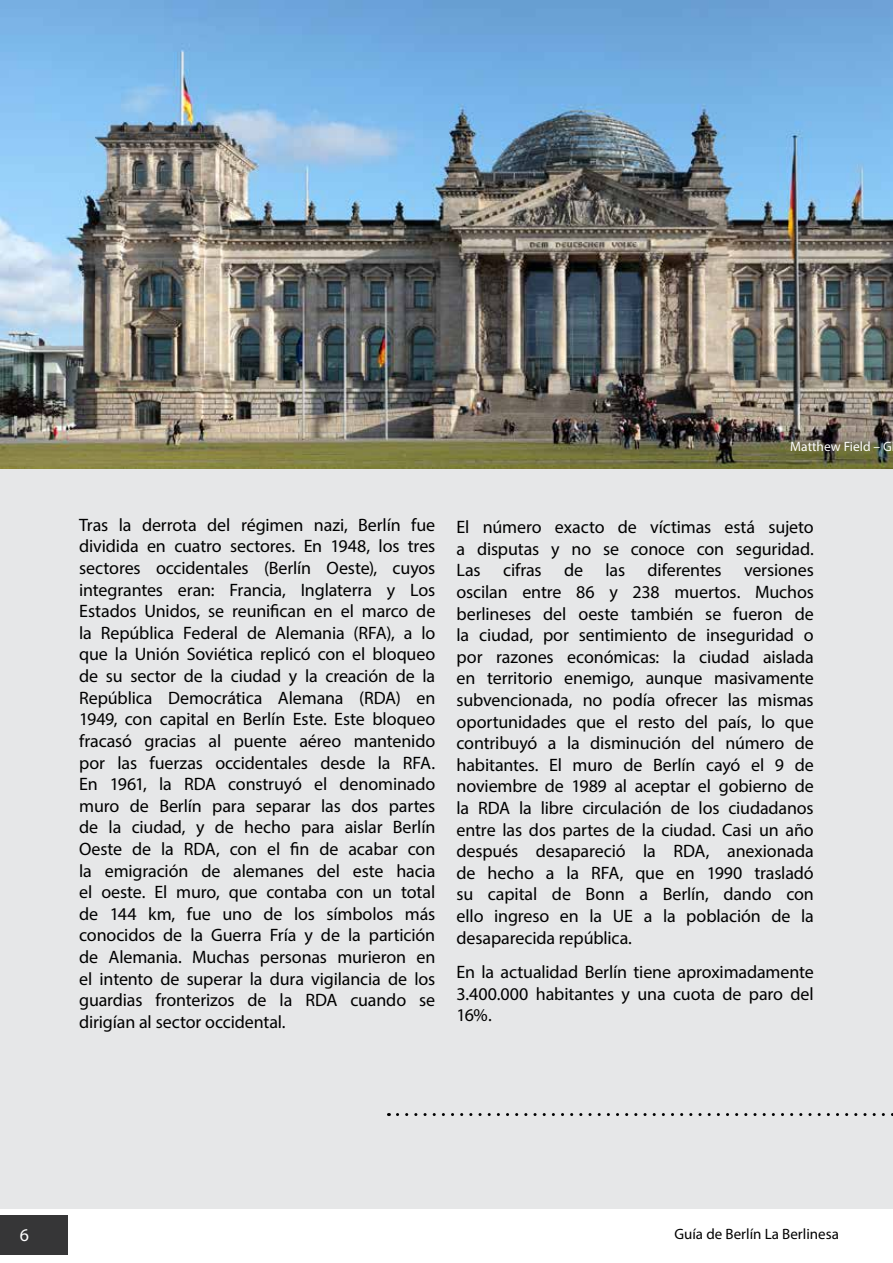
<style>
.page{position:relative;width:893px;height:1263px;background:#fff}
.page>*{position:absolute;margin:0;border:0;box-sizing:border-box;transform-origin:0 0}
.t1{font:18px/21.6px "Myriad Pro";letter-spacing:-.01em;color:#000;text-align:justify}
.t2{font:18px "Myriad Pro";color:#fff}
.t3{font:15px "Myriad Pro";color:#000}
.t4{font:13.5px "Myriad Pro";color:#fff}
</style>
<div class="page">
<div style="left:0;top:1216px;width:68px;height:39px;background:#363637"></div>
<div style="left:0;top:468px;width:893px;height:741px;background:#e6e7e8"></div>
<img style="left:0;top:1px;width:893px;height:467px">
<svg style="left:397px;top:1113px;width:496px;height:3px"></svg>
<p class="t4" style="left:790px;top:438px;width:103px">Matthew Field – G</p>
<p class="t1" style="left:79px;top:514px;width:358px">Tras la derrota del régimen nazi, Berlín fue dividida en cuatro sectores. En 1948, los tres sectores occidentales (Berlín Oeste), cuyos integrantes eran: Francia, Inglaterra y Los Estados Unidos, se reunifican en el marco de la República Federal de Alemania (RFA), a lo que la Unión Soviética replicó con el bloqueo de su sector de la ciudad y la creación de la República Democrática Alemana (RDA) en 1949, con capital en Berlín Este. Este bloqueo fracasó gracias al puente aéreo mantenido por las fuerzas occidentales desde la RFA.<br>En 1961, la RDA construyó el denominado muro de Berlín para separar las dos partes de la ciudad, y de hecho para aislar Berlín Oeste de la RDA, con el fin de acabar con la emigración de alemanes del este hacia el oeste. El muro, que contaba con un total de 144 km, fue uno de los símbolos más conocidos de la Guerra Fría y de la partición de Alemania. Muchas personas murieron en el intento de superar la dura vigilancia de los guardias fronterizos de la RDA cuando se dirigían al sector occidental.</p>
<p class="t1" style="left:457px;top:516px;width:359px">El número exacto de víctimas está sujeto a disputas y no se conoce con seguridad.<br>Las cifras de las diferentes versiones oscilan entre 86 y 238 muertos. Muchos berlineses del oeste también se fueron de la ciudad, por sentimiento de inseguridad o por razones económicas: la ciudad aislada en territorio enemigo, aunque masivamente subvencionada, no podía ofrecer las mismas oportunidades que el resto del país, lo que contribuyó a la disminución del número de habitantes. El muro de Berlín cayó el 9 de noviembre de 1989 al aceptar el gobierno de la RDA la libre circulación de los ciudadanos entre las dos partes de la ciudad. Casi un año después desapareció la RDA, anexionada de hecho a la RFA, que en 1990 trasladó su capital de Bonn a Berlín, dando con ello ingreso en la UE a la población de la desaparecida república.</p>
<p class="t1" style="left:457px;top:961px;width:359px">En la actualidad Berlín tiene aproximadamente 3.400.000 habitantes y una cuota de paro del 16%.</p>
<p class="t2" style="left:20px;top:1224px;width:11px">6</p>
<p class="t3" style="left:674px;top:1224px;width:166px">Guía de Berlín La Berlinesa</p>
</div>
